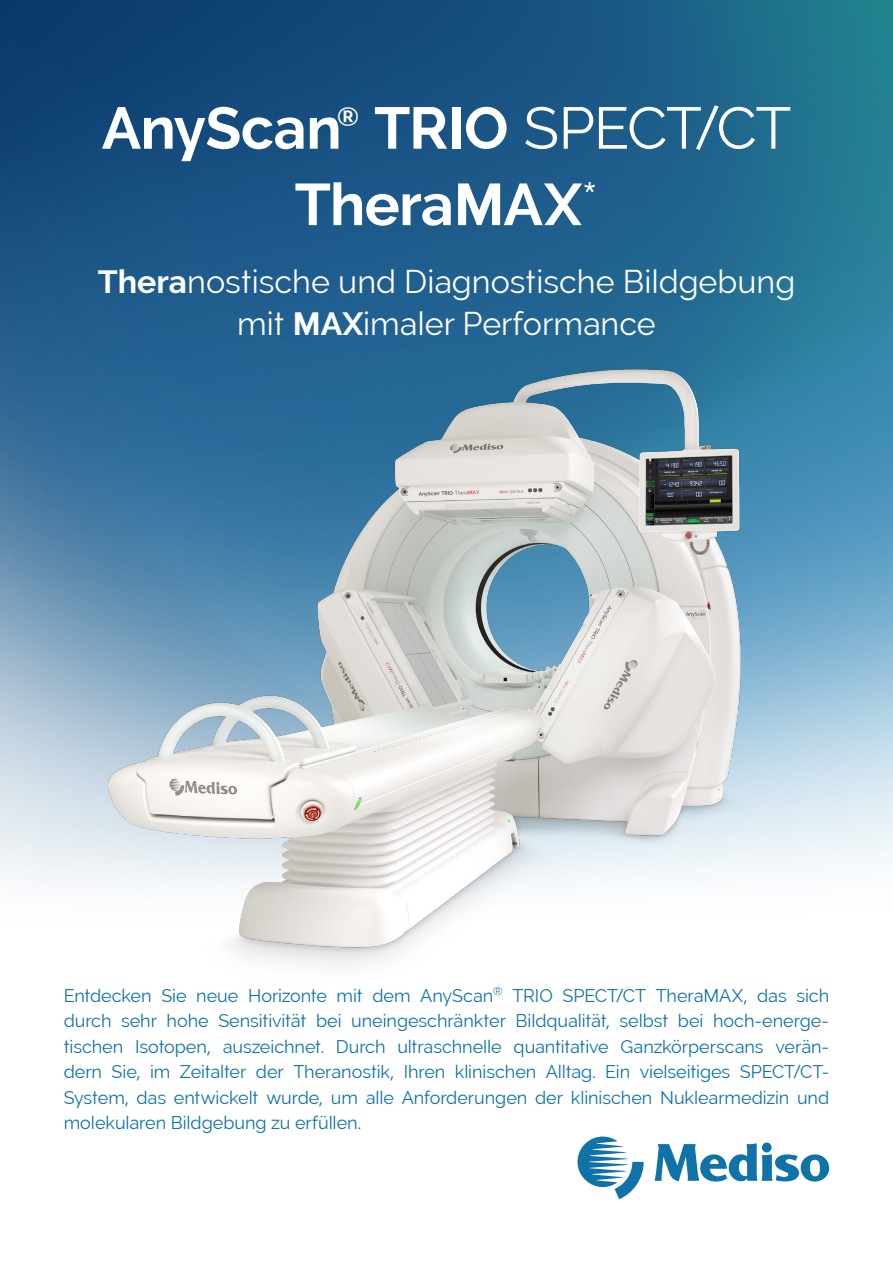
<style>
.page{position:relative;width:893px;height:1263px;background:#fff}
.page>*{position:absolute;margin:0;border:0;box-sizing:border-box;transform-origin:0 0}
.t1{font:700 58.65px "Raleway Mediso";letter-spacing:-.01em;color:#fff}
.t2{font:32.25px/42.6px "Raleway Mediso";color:#fff;text-align:center}
.t3{font:18px/25.5px "Raleway Mediso";letter-spacing:-.005em;color:#1073a7;text-align:justify}
.s1{font-weight:400}
.s2{font-weight:400;font-size:54.3px}
.s3{font-weight:700}
</style>
<div class="page">
<img style="left:0;top:0;width:893px;height:1200px">
<svg style="left:655px;top:1143px;width:174px;height:39px"></svg>
<svg style="left:577px;top:1136px;width:67px;height:63px"></svg>
<img style="left:17px;top:356px;width:835px;height:630px">
<p class="t1" style="left:102px;top:94px;width:691px">AnyScan<sup>®</sup> TRIO <span class="s1">SPECT/CT</span></p>
<p class="t1" style="left:295px;top:170px;width:305px">TheraMAX<span class="s2">*</span></p>
<p class="t2" style="left:98px;top:260px;width:699px"><span class="s3">Thera</span>nostische und Diagnostische Bildgebung mit <span class="s3">MAX</span>imaler Performance</p>
<p class="t3" style="left:64px;top:982px;width:767px">Entdecken Sie neue Horizonte mit dem AnyScan® TRIO SPECT/CT TheraMAX, das sich durch sehr hohe Sensitivität bei uneingeschränkter Bildqualität, selbst bei hoch-energe&shy;tischen Isotopen, auszeichnet. Durch ultraschnelle quantitative Ganzkörperscans verän&shy;dern Sie, im Zeitalter der Theranostik, Ihren klinischen Alltag. Ein vielseitiges SPECT/CT-System, das entwickelt wurde, um alle Anforderungen der klinischen Nuklearmedizin und molekularen Bildgebung zu erfüllen.</p>
</div>
